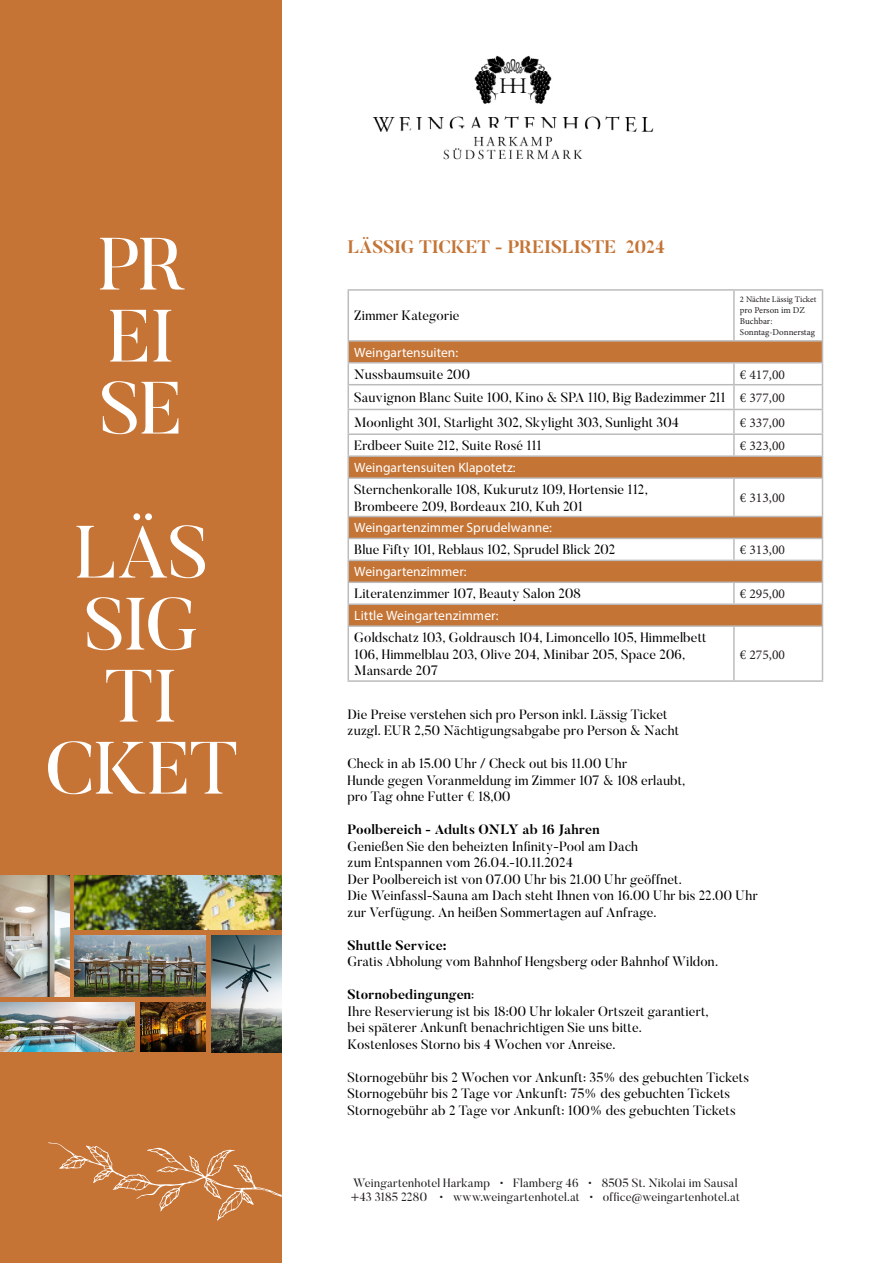
<style>
.page{position:relative;width:893px;height:1263px;background:#fff}
.page>*{position:absolute;margin:0;border:0;box-sizing:border-box;transform-origin:0 0}
.t1{font:73.5px "Butler";letter-spacing:-.02em;color:#fff}
.t2{font:700 18px "Butler";letter-spacing:-.005em;color:#c47435}
.t3{font:13.5px/16.5px "Butler";letter-spacing:.01em;color:#000}
.t4{font:13.5px "Myriad Pro";letter-spacing:.005em;color:#fff}
.t5{font:700 13.5px "Butler";letter-spacing:.015em;color:#000}
.t6{font:13.5px "Minion Pro";color:#231f20}
.t7{font:12px "Butler";letter-spacing:.015em;color:#231f20}
.t8{font:9px "Minion Pro";letter-spacing:-.005em;color:#231f20}
.t9{font:8.55px "Minion Pro";letter-spacing:-.005em;color:#231f20}
.s1{font-weight:400}
</style>
<div class="page">
<img style="left:372px;top:55px;width:282px;height:105px">
<div style="left:0;top:0;width:282px;height:1263px;background:#c67435"></div>
<svg style="left:48px;top:1142px;width:234px;height:79px"></svg>
<div style="left:348px;top:341px;width:474px;height:22px;background:#c47435"></div>
<div style="left:348px;top:456px;width:474px;height:22px;background:#c47435"></div>
<div style="left:348px;top:516px;width:474px;height:22px;background:#c47435"></div>
<div style="left:348px;top:560px;width:474px;height:22px;background:#c47435"></div>
<div style="left:348px;top:604px;width:474px;height:22px;background:#c47435"></div>
<hr style="left:348px;top:289px;width:386px;height:2px;background:#bdbbbb">
<hr style="left:348px;top:291px;width:1px;height:49px;background:#bdbbbb">
<hr style="left:348px;top:340px;width:386px;height:2px;background:#bdbbbb">
<hr style="left:734px;top:340px;width:89px;height:2px;background:#bdbbbb">
<hr style="left:348px;top:362px;width:386px;height:1px;background:#bdbbbb">
<hr style="left:734px;top:362px;width:89px;height:1px;background:#bdbbbb">
<hr style="left:348px;top:384px;width:386px;height:1px;background:#bdbbbb">
<hr style="left:734px;top:384px;width:89px;height:1px;background:#bdbbbb">
<hr style="left:348px;top:409px;width:386px;height:1px;background:#bdbbbb">
<hr style="left:734px;top:409px;width:89px;height:1px;background:#bdbbbb">
<hr style="left:348px;top:433px;width:386px;height:2px;background:#bdbbbb">
<hr style="left:734px;top:433px;width:89px;height:2px;background:#bdbbbb">
<hr style="left:348px;top:479px;width:1px;height:37px;background:#bdbbbb">
<hr style="left:348px;top:627px;width:1px;height:53px;background:#bdbbbb">
<hr style="left:348px;top:680px;width:386px;height:2px;background:#bdbbbb">
<hr style="left:734px;top:680px;width:89px;height:2px;background:#bdbbbb">
<hr style="left:734px;top:289px;width:89px;height:2px;background:#bdbbbb">
<hr style="left:733px;top:291px;width:2px;height:49px;background:#bdbbbb">
<hr style="left:822px;top:291px;width:1px;height:49px;background:#bdbbbb">
<hr style="left:733px;top:363px;width:2px;height:21px;background:#bdbbbb">
<hr style="left:733px;top:385px;width:2px;height:24px;background:#bdbbbb">
<hr style="left:733px;top:410px;width:2px;height:23px;background:#bdbbbb">
<hr style="left:733px;top:435px;width:2px;height:20px;background:#bdbbbb">
<svg style="left:822px;top:342px;width:1px;height:135px"></svg>
<hr style="left:733px;top:479px;width:2px;height:37px;background:#bdbbbb">
<hr style="left:822px;top:479px;width:1px;height:37px;background:#bdbbbb">
<hr style="left:733px;top:539px;width:2px;height:21px;background:#bdbbbb">
<hr style="left:733px;top:583px;width:2px;height:20px;background:#bdbbbb">
<svg style="left:822px;top:517px;width:1px;height:108px"></svg>
<hr style="left:733px;top:627px;width:2px;height:53px;background:#bdbbbb">
<hr style="left:822px;top:627px;width:1px;height:53px;background:#bdbbbb">
<hr style="left:348px;top:603px;width:386px;height:2px;background:#bdbbbb">
<hr style="left:734px;top:603px;width:89px;height:2px;background:#bdbbbb">
<hr style="left:348px;top:625px;width:386px;height:2px;background:#bdbbbb">
<hr style="left:734px;top:625px;width:89px;height:2px;background:#bdbbbb">
<hr style="left:348px;top:560px;width:386px;height:1px;background:#bdbbbb">
<hr style="left:734px;top:560px;width:89px;height:1px;background:#bdbbbb">
<hr style="left:348px;top:581px;width:386px;height:2px;background:#bdbbbb">
<hr style="left:734px;top:581px;width:89px;height:2px;background:#bdbbbb">
<hr style="left:348px;top:516px;width:386px;height:1px;background:#bdbbbb">
<svg style="left:348px;top:517px;width:1px;height:108px"></svg>
<hr style="left:734px;top:516px;width:89px;height:1px;background:#bdbbbb">
<hr style="left:348px;top:538px;width:386px;height:1px;background:#bdbbbb">
<hr style="left:734px;top:538px;width:89px;height:1px;background:#bdbbbb">
<hr style="left:348px;top:455px;width:386px;height:2px;background:#bdbbbb">
<svg style="left:348px;top:342px;width:1px;height:135px"></svg>
<hr style="left:734px;top:455px;width:89px;height:2px;background:#bdbbbb">
<hr style="left:348px;top:477px;width:386px;height:2px;background:#bdbbbb">
<hr style="left:734px;top:477px;width:89px;height:2px;background:#bdbbbb">
<img style="left:75px;top:876px;width:207px;height:54px">
<img style="left:75px;top:936px;width:131px;height:60px">
<img style="left:0;top:876px;width:69px;height:120px">
<img style="left:141px;top:1002px;width:65px;height:49px">
<img style="left:0;top:1002px;width:134px;height:49px">
<img style="left:211px;top:935px;width:71px;height:117px">
<p class="t1" style="left:98px;top:218px;width:89px">PR</p>
<p class="t1" style="left:108px;top:290px;width:69px">EI</p>
<p class="t1" style="left:100px;top:362px;width:85px">SE</p>
<p class="t1" style="left:73px;top:506px;width:138px">LÄS</p>
<p class="t1" style="left:84px;top:578px;width:115px">SIG</p>
<p class="t1" style="left:105px;top:650px;width:74px">TI</p>
<p class="t1" style="left:45px;top:722px;width:194px">CKET</p>
<p class="t2" style="left:348px;top:236px;width:319px">LÄSSIG TICKET - PREISLISTE 2024</p>
<p class="t3" style="left:354px;top:307px;width:107px">Zimmer Kategorie</p>
<p class="t9" style="left:740px;top:294px;width:78px">2 Nächte Lässig Ticket</p>
<p class="t8" style="left:740px;top:304px;width:67px">pro Person im DZ</p>
<p class="t8" style="left:740px;top:315px;width:34px">Buchbar:</p>
<p class="t8" style="left:740px;top:326px;width:76px">Sonntag-Donnerstag</p>
<p class="t4" style="left:354px;top:344px;width:105px">Weingartensuiten:</p>
<p class="t3" style="left:354px;top:366px;width:117px">Nussbaumsuite 200</p>
<p class="t6" style="left:740px;top:365px;width:47px">€ 417,00</p>
<p class="t3" style="left:354px;top:389px;width:373px">Sauvignon Blanc Suite 100, Kino &amp; SPA 110, Big Badezimmer 211</p>
<p class="t6" style="left:740px;top:389px;width:47px">€ 377,00</p>
<p class="t3" style="left:354px;top:414px;width:326px">Moonlight 301, Starlight 302, Skylight 303, Sunlight 304</p>
<p class="t6" style="left:740px;top:413px;width:47px">€ 337,00</p>
<p class="t3" style="left:354px;top:437px;width:189px">Erdbeer Suite 212, Suite Rosé 111</p>
<p class="t6" style="left:740px;top:437px;width:47px">€ 323,00</p>
<p class="t4" style="left:354px;top:459px;width:163px">Weingartensuiten Klapotetz:</p>
<p class="t3" style="left:354px;top:481px;width:295px">Sternchenkoralle 108, Kukurutz 109, Hortensie 112,</p>
<p class="t3" style="left:354px;top:497px;width:230px">Brombeere 209, Bordeaux 210, Kuh 201</p>
<p class="t6" style="left:740px;top:489px;width:47px">€ 313,00</p>
<p class="t4" style="left:354px;top:520px;width:199px">Weingartenzimmer Sprudelwanne:</p>
<p class="t3" style="left:354px;top:541px;width:263px">Blue Fifty 101, Reblaus 102, Sprudel Blick 202</p>
<p class="t6" style="left:740px;top:541px;width:47px">€ 313,00</p>
<p class="t4" style="left:354px;top:563px;width:114px">Weingartenzimmer:</p>
<p class="t3" style="left:354px;top:585px;width:228px">Literatenzimmer 107, Beauty Salon 208</p>
<p class="t6" style="left:740px;top:585px;width:47px">€ 295,00</p>
<p class="t4" style="left:354px;top:607px;width:146px">Little Weingartenzimmer:</p>
<p class="t3" style="left:354px;top:629px;width:354px">Goldschatz 103, Goldrausch 104, Limoncello 105, Himmelbett<br>106, Himmelblau 203, Olive 204, Minibar 205, Space 206,<br>Mansarde 207</p>
<p class="t6" style="left:740px;top:645px;width:47px">€ 275,00</p>
<p class="t3" style="left:348px;top:705px;width:322px">Die Preise verstehen sich pro Person inkl. Lässig Ticket</p>
<p class="t3" style="left:348px;top:722px;width:333px">zuzgl. EUR 2,50 Nächtigungsabgabe pro Person &amp; Nacht</p>
<p class="t3" style="left:348px;top:755px;width:281px">Check in ab 15.00 Uhr / Check out bis 11.00 Uhr</p>
<p class="t3" style="left:348px;top:771px;width:339px">Hunde gegen Voranmeldung im Zimmer 107 &amp; 108 erlaubt,</p>
<p class="t3" style="left:348px;top:788px;width:164px">pro Tag ohne Futter € 18,00</p>
<p class="t5" style="left:348px;top:821px;width:254px">Poolbereich - Adults ONLY ab 16 Jahren</p>
<p class="t3" style="left:348px;top:837px;width:292px">Genießen Sie den beheizten Infinity-Pool am Dach</p>
<p class="t3" style="left:348px;top:854px;width:227px">zum Entspannen vom 26.04.-10.11.2024</p>
<p class="t3" style="left:348px;top:870px;width:336px">Der Poolbereich ist von 07.00 Uhr bis 21.00 Uhr geöffnet.</p>
<p class="t3" style="left:348px;top:887px;width:412px">Die Weinfassl-Sauna am Dach steht Ihnen von 16.00 Uhr bis 22.00 Uhr</p>
<p class="t3" style="left:348px;top:903px;width:310px">zur Verfügung. An heißen Sommertagen auf Anfrage.</p>
<p class="t5" style="left:348px;top:936px;width:100px">Shuttle Service:</p>
<p class="t3" style="left:348px;top:953px;width:372px">Gratis Abholung vom Bahnhof Hengsberg oder Bahnhof Wildon.</p>
<p class="t5" style="left:348px;top:986px;width:128px">Stornobedingungen<span class="s1">:</span></p>
<p class="t3" style="left:348px;top:1002px;width:363px">Ihre Reservierung ist bis 18:00 Uhr lokaler Ortszeit garantiert,</p>
<p class="t3" style="left:348px;top:1019px;width:296px">bei späterer Ankunft benachrichtigen Sie uns bitte.</p>
<p class="t3" style="left:348px;top:1035px;width:270px">Kostenloses Storno bis 4 Wochen vor Anreise.</p>
<p class="t3" style="left:348px;top:1068px;width:403px">Stornogebühr bis 2 Wochen vor Ankunft: 35% des gebuchten Tickets</p>
<p class="t3" style="left:348px;top:1085px;width:384px">Stornogebühr bis 2 Tage vor Ankunft: 75% des gebuchten Tickets</p>
<p class="t3" style="left:348px;top:1101px;width:390px">Stornogebühr ab 2 Tage vor Ankunft: 100% des gebuchten Tickets</p>
<p class="t7" style="left:353px;top:1175px;width:386px">Weingartenhotel Harkamp • Flamberg 46 • 8505 St. Nikolai im Sausal</p>
<p class="t7" style="left:351px;top:1189px;width:390px">+43 3185 2280 • www.weingartenhotel.at • office@weingartenhotel.at</p>
</div>
